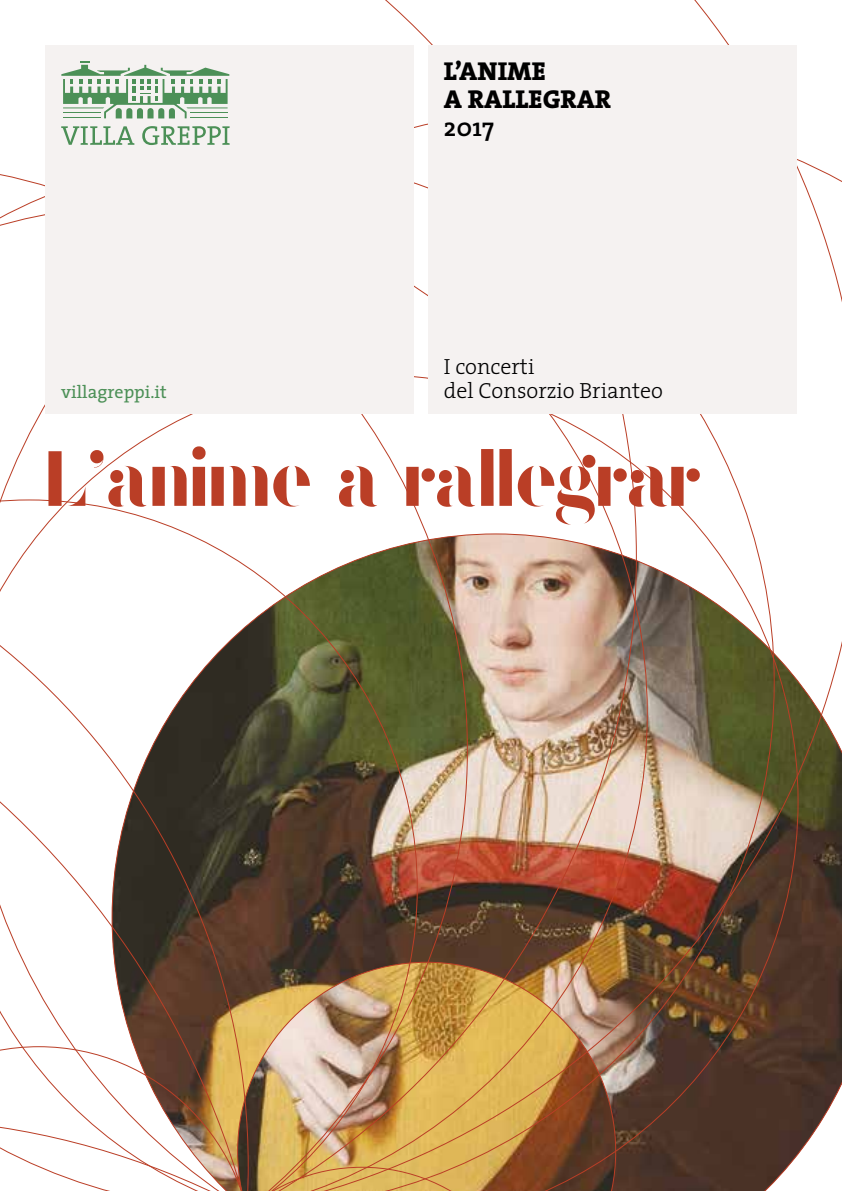
<style>
.page{position:relative;width:842px;height:1191px;background:#fff}
.page>*{position:absolute;margin:0;border:0;box-sizing:border-box;transform-origin:0 0}
.t1{font:78px "F Bella Stencil";letter-spacing:-.005em;color:#ba3e26}
.t2{font:800 26px/28px "The Serif";color:#000}
.t3{font:600 26px "The Serif";color:#000}
.t4{font:300 22px/24px "The Serif";color:#000}
.t5{font:18px "The Serif";color:#4c9057}
</style>
<div class="page">
<svg style="left:798px;top:641px;width:44px;height:514px"></svg>
<img style="left:468px;top:414px;width:330px;height:777px">
<svg style="left:0;top:174px;width:468px;height:944px"></svg>
<img style="left:248px;top:500px;width:169px;height:618px">
<img style="left:274px;top:1118px;width:383px;height:73px">
<svg style="left:248px;top:582px;width:26px;height:609px;background:#726043"></svg>
<svg style="left:0;top:496px;width:248px;height:695px"></svg>
<div style="left:45px;top:45px;width:369px;height:369px;background:#f5f2f1"></div>
<svg style="left:61px;top:61px;width:168px;height:57px"></svg>
<svg style="left:61px;top:126px;width:73px;height:19px"></svg>
<svg style="left:142px;top:126px;width:88px;height:19px"></svg>
<div style="left:428px;top:45px;width:369px;height:369px;background:#f5f2f1"></div>
<p class="t5" style="left:61px;top:377px;width:107px">villagreppi.it</p>
<p class="t2" style="left:444px;top:57px;width:169px">L’ANIME<br>A RALLEGRAR</p>
<p class="t3" style="left:444px;top:105px;width:52px">2017</p>
<p class="t4" style="left:444px;top:354px;width:221px">I concerti<br>del Consorzio Brianteo</p>
<h1 class="t1" style="left:45px;top:431px;width:659px">L’anime a rallegrar</h1>
</div>
